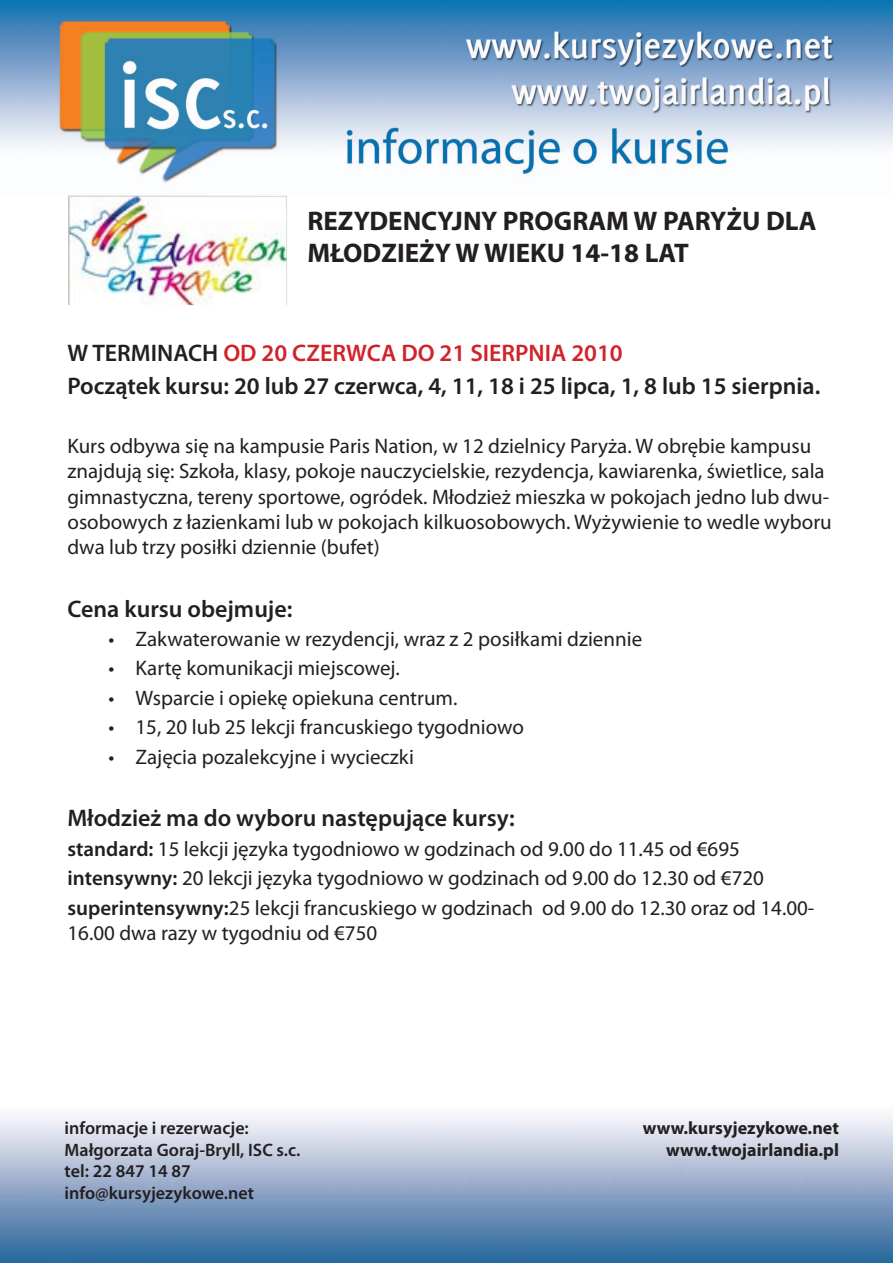
<style>
.page{position:relative;width:893px;height:1263px;background:#fff}
.page>*{position:absolute;margin:0;border:0;box-sizing:border-box;transform-origin:0 0}
.t1{font:700 27px/32.4px "Myriad Pro";color:#231f20}
.t2{font:600 24px/33px "Myriad Pro";color:#231f20}
.t3{font:21px/25.2px "Myriad Pro";color:#231f20}
.t4{font:600 18px/21.6px "Myriad Pro";color:#231f20}
.t5{font:700 18px/21.6px "Myriad Pro";color:#231f20;text-align:right}
.s1{color:#d1232a}
.s2{font-weight:600}
</style>
<div class="page">
<img style="left:0;top:1115px;width:892px;height:148px">
<img style="left:0;top:0;width:892px;height:183px">
<img style="left:68px;top:196px;width:219px;height:109px">
<p class="t1" style="left:307px;top:203px;width:510px">REZYDENCYJNY PROGRAM W PARYŻU DLA<br>MŁODZIEŻY W WIEKU 14-18 LAT</p>
<p class="t2" style="left:67px;top:336px;width:754px">W TERMINACH <span class="s1">OD 20 CZERWCA DO 21 SIERPNIA 2010<br></span>Początek kursu: 20 lub 27 czerwca, 4, 11, 18 i 25 lipca, 1, 8 lub 15 sierpnia.</p>
<p class="t3" style="left:67px;top:433px;width:766px">Kurs odbywa się na kampusie Paris Nation, w 12 dzielnicy Paryża. W obrębie kampusu znajdują się: Szkoła, klasy, pokoje nauczycielskie, rezydencja, kawiarenka, świetlice, sala gimnastyczna, tereny sportowe, ogródek. Młodzież mieszka w pokojach jedno lub dwu&shy;osobowych z łazienkami lub w pokojach kilkuosobowych. Wyżywienie to wedle wyboru dwa lub trzy posiłki dziennie (bufet)</p>
<p class="t2" style="left:67px;top:591px;width:227px">Cena kursu obejmuje:</p>
<p class="t3" style="left:109px;top:626px;width:535px">• Zakwaterowanie w rezydencji, wraz z 2 posiłkami dziennie</p>
<p class="t3" style="left:109px;top:655px;width:293px">• Kartę komunikacji miejscowej.</p>
<p class="t3" style="left:109px;top:685px;width:350px">• Wsparcie i opiekę opiekuna centrum.</p>
<p class="t3" style="left:109px;top:714px;width:417px">• 15, 20 lub 25 lekcji francuskiego tygodniowo</p>
<p class="t3" style="left:109px;top:744px;width:307px">• Zajęcia pozalekcyjne i wycieczki</p>
<p class="t2" style="left:67px;top:801px;width:449px">Młodzież ma do wyboru następujące kursy:</p>
<p class="t3" style="left:67px;top:834px;width:748px;line-height:29.4px"><span class="s2">standard:</span> 15 lekcji języka tygodniowo w godzinach od 9.00 do 11.45 od €695 <span class="s2">intensywny:</span> 20 lekcji języka tygodniowo w godzinach od 9.00 do 12.30 od €720 <span class="s2">superintensywny:</span>25 lekcji francuskiego w godzinach od 9.00 do 12.30 oraz od 14.00-</p>
<p class="t3" style="left:67px;top:920px;width:311px">16.00 dwa razy w tygodniu od €750</p>
<p class="t4" style="left:65px;top:1117px;width:237px">informacje i rezerwacje:<br>Małgorzata Goraj-Bryll, ISC s.c. tel: 22 847 14 87 info@kursyjezykowe.net</p>
<p class="t5" style="left:643px;top:1116px;width:198px">www.kursyjezykowe.net www.twojairlandia.pl</p>
</div>
